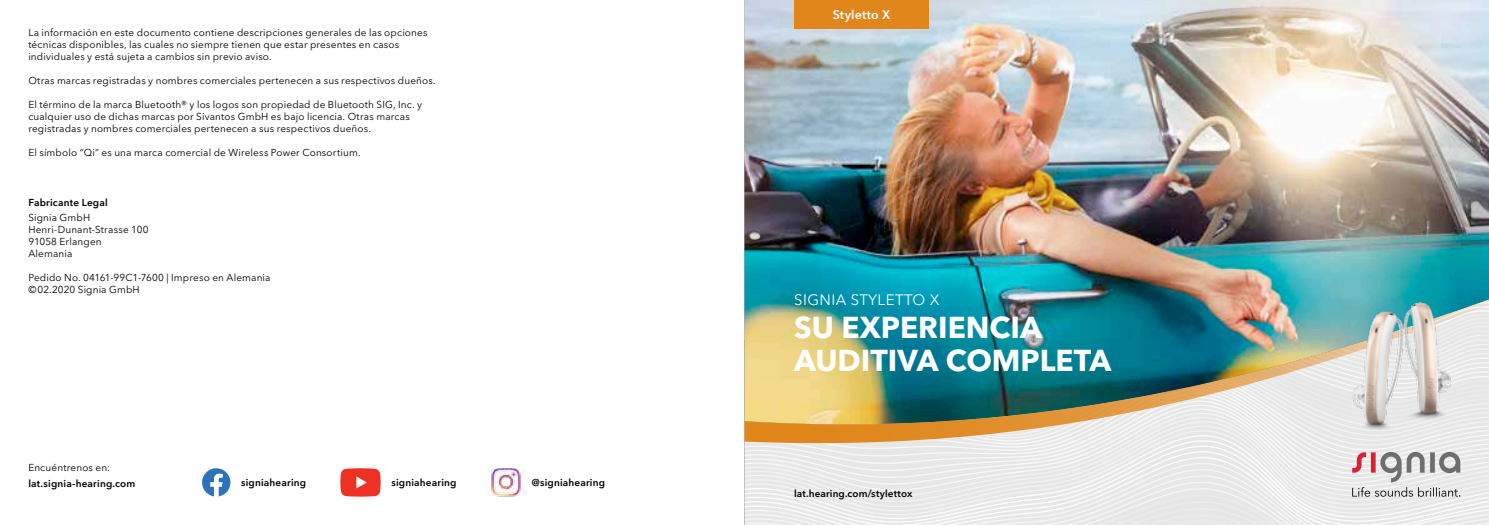
<style>
.page{position:relative;width:1489px;height:525px;background:#fff}
.page>*{position:absolute;margin:0;border:0;box-sizing:border-box;transform-origin:0 0}
.t1{font:700 30px/33px "Avenir Next W1 G";color:#fff}
.t2{font:15px "Avenir Next W1 G";letter-spacing:.03em;color:#fff}
.t3{font:600 12.5px "Avenir Next W1 G";letter-spacing:.015em;color:#fff}
.t4{font:10px/12px "Avenir Next W1 G";letter-spacing:.015em;color:#000}
.t5{font:600 10px "Avenir Next W1 G";letter-spacing:.015em;color:#000}
</style>
<div class="page">
<img style="left:744px;top:0;width:744px;height:295px">
<img style="left:744px;top:295px;width:554px;height:156px">
<img style="left:1298px;top:251px;width:190px;height:200px">
<svg style="left:744px;top:451px;width:744px;height:73px"></svg>
<div style="left:794px;top:0;width:134px;height:28px;background:#e0861a"></div>
<svg style="left:202px;top:468px;width:28px;height:28px"></svg>
<svg style="left:340px;top:468px;width:40px;height:28px"></svg>
<img style="left:489px;top:468px;width:35px;height:28px">
<p class="t4" style="left:28px;top:26px;width:401px">La información en este documento contiene descripciones generales de las opciones técnicas disponibles, las cuales no siempre tienen que estar presentes en casos individuales y está sujeta a cambios sin previo aviso.</p>
<p class="t4" style="left:28px;top:74px;width:409px">Otras marcas registradas y nombres comerciales pertenecen a sus respectivos dueños.</p>
<p class="t4" style="left:28px;top:98px;width:395px">El término de la marca Bluetooth® y los logos son propiedad de Bluetooth SIG, Inc. y cualquier uso de dichas marcas por Sivantos GmbH es bajo licencia. Otras marcas registradas y nombres comerciales pertenecen a sus respectivos dueños.</p>
<p class="t4" style="left:28px;top:146px;width:334px">El símbolo “Qi” es una marca comercial de Wireless Power Consortium.</p>
<p class="t5" style="left:28px;top:196px;width:81px">Fabricante Legal</p>
<p class="t4" style="left:28px;top:212px;width:122px">Signia GmbH<br>Henri-Dunant-Strasse 100<br>91058 Erlangen<br>Alemania</p>
<p class="t4" style="left:28px;top:272px;width:244px">Pedido No. 04161-99C1-7600 | Impreso en Alemania ©02.2020 Signia GmbH</p>
<p class="t4" style="left:28px;top:461px;width:83px">Encuéntrenos en:</p>
<p class="t5" style="left:28px;top:477px;width:109px">lat.signia-hearing.com</p>
<p class="t5" style="left:241px;top:476px;width:67px">signiahearing</p>
<p class="t5" style="left:391px;top:476px;width:67px">signiahearing</p>
<p class="t5" style="left:531px;top:476px;width:75px">@signiahearing</p>
<p class="t3" style="left:832px;top:7px;width:59px">Styletto X</p>
<h2 class="t2" style="left:794px;top:290px;width:147px">SIGNIA STYLETTO X</h2>
<h1 class="t1" style="left:794px;top:310px;width:318px">SU EXPERIENCIA<br>AUDITIVA COMPLETA</h1>
<p class="t5" style="left:794px;top:486px;width:120px">lat.hearing.com/stylettox</p>
</div>
